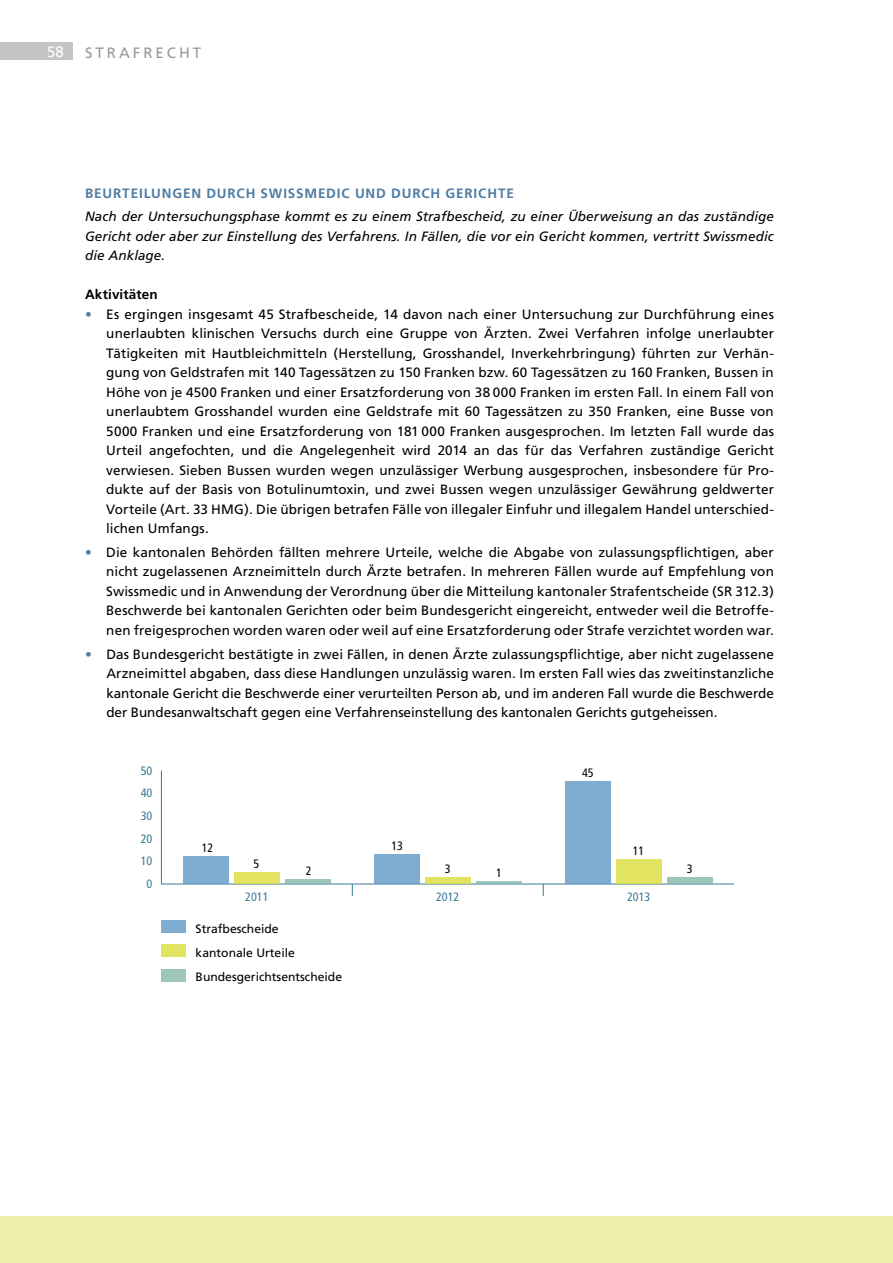
<style>
.page{position:relative;width:893px;height:1263px;background:#fff}
.page>*{position:absolute;margin:0;border:0;box-sizing:border-box;transform-origin:0 0}
.t1{font:15px "Frutiger";letter-spacing:.2em;color:#969a9c}
.t2{font:15px "Frutiger";color:#fff}
.t3{font:13.5px/19.5px "Frutiger";letter-spacing:.005em;color:#000;text-align:justify}
.t4{font:italic 13.5px/19.5px "Frutiger";letter-spacing:.005em;color:#000;text-align:justify}
.t5{font:700 13.5px "Frutiger";letter-spacing:.065em;color:#4e7da4}
.t6{font:700 13.5px "Frutiger";letter-spacing:.01em;color:#000}
.t7{font:12.15px/24.3px "Frutiger";color:#000}
.t8{font:condensed 12.15px "Frutiger";color:#377a94}
.t9{font:condensed 12.15px "Frutiger";color:#000}
.s1{color:#4e7da4}
</style>
<div class="page">
<div style="left:0;top:43px;width:72px;height:17px;background:#c2c4c6"></div>
<div style="left:0;top:1216px;width:893px;height:47px;background:#eeeeac"></div>
<hr style="left:161px;top:883px;width:573px;height:1px;background:#377a94">
<svg style="left:352px;top:884px;width:1px;height:12px"></svg>
<svg style="left:543px;top:884px;width:1px;height:12px"></svg>
<hr style="left:161px;top:770px;width:1px;height:114px;background:#377a94">
<hr style="left:285px;top:879px;width:46px;height:4px;background:#9fc7b7">
<hr style="left:476px;top:881px;width:46px;height:2px;background:#88b9a5">
<div style="left:667px;top:877px;width:45px;height:6px;background:#9fc7b7"></div>
<div style="left:234px;top:872px;width:46px;height:11px;background:#e3e362"></div>
<div style="left:425px;top:877px;width:46px;height:6px;background:#e3e362"></div>
<div style="left:616px;top:859px;width:46px;height:24px;background:#e3e362"></div>
<div style="left:183px;top:856px;width:46px;height:27px;background:#7fadd2"></div>
<div style="left:374px;top:854px;width:46px;height:29px;background:#7fadd2"></div>
<div style="left:565px;top:781px;width:46px;height:102px;background:#7fadd2"></div>
<div style="left:161px;top:920px;width:25px;height:12px;background:#7fadd2"></div>
<div style="left:161px;top:945px;width:25px;height:12px;background:#e3e362"></div>
<div style="left:161px;top:969px;width:25px;height:12px;background:#9fc7b7"></div>
<p class="t2" style="left:47px;top:43px;width:18px">58</p>
<p class="t1" style="left:85px;top:43px;width:94px">St raf recht</p>
<p class="t5" style="left:85px;top:185px;width:185px">BEURTEILUNGEN DURCH SWI</p>
<p class="t5" style="left:288px;top:185px;width:227px">SSM EDIC UND DURCH GERICHTE</p>
<p class="t4" style="left:85px;top:207px;width:690px">Nach der Untersuchungsphase kommt es zu einem Strafbescheid, zu einer Überweisung an das zuständige Gericht oder aber zur Einstellung des Verfahrens. In Fällen, die vor ein Gericht kommen, vertritt Swissmedic die Anklage.</p>
<p class="t6" style="left:85px;top:287px;width:74px">AKTIVITÄTEN</p>
<p class="t3" style="left:106px;top:304px;width:669px;text-indent:-21px"><span class="s1">•</span> Es ergingen insgesamt 45 Strafbescheide, 14 davon nach einer U ntersuchung zur Durchführung eines unerlaubten klinischen Versuchs durch eine Gruppe von Ärzten. Zwei Verfahren infolge unerlaubter Tätigkeiten mit Hautbleichmitteln (Herstellung, Grosshandel, Inverkehrbringung) führten zur Verhän&shy;gung von Geldstrafen mit 140 Tagessätzen zu 150 Franken bzw. 60 Tagessätzen zu 160 Franken, Bussen in Höhe von je 4500 Franken und einer Ersatzforderung von 38 000 Franken im ersten Fall. In einem Fall von unerlaubtem Grosshandel wurden eine Geldstrafe mit 60 Tagessätzen zu 350 Franken, eine Busse von 5000 Franken und eine Ersatzforderung von 181 000 Franken ausgesprochen. Im letzten Fall wurde das U rteil angefochten, und die Angelegenheit wird 2014 an das für das Verfahren zuständige Gericht verwiesen. Sieben Bussen wurden wegen unzulässiger Werbung ausgesprochen, insbesondere für Pro&shy;dukte auf der Basis von Botulinumtoxin, und zwei Bussen wegen unzulässiger Gewährung geldwerter Vorteile (Art. 33 HMG). Die übrigen betrafen Fälle von illegaler Einfuhr und illegalem Handel unterschied&shy;lichen U mfangs.</p>
<p class="t3" style="left:106px;top:542px;width:669px;text-indent:-21px"><span class="s1">•</span> Die kantonalen Behörden fällten mehrere U rteile, welche die Abgabe von zulassungspflichtigen, aber nicht zugelassenen Arzneimitteln durch Ärzte betrafen. In mehreren Fällen wurde auf Empfehlung von Swissmedic und in Anwendung der Verordnung über die Mitteilung kantonaler Strafentscheide (SR 312.3)<br>Beschwerde bei kantonalen Gerichten oder beim Bundesgericht eingereicht, entweder weil die Betroffe&shy;nen freigesprochen worden waren oder weil auf eine E rsatzforderung oder Strafe verzichtet worden war.</p>
<p class="t3" style="left:106px;top:644px;width:669px;text-indent:-21px"><span class="s1">•</span> Das Bundesgericht bestätigte in zwei Fällen, in denen Ärzte zulassungspflichtige, aber nicht zugelassene Arzneimittel abgaben, dass diese Handlungen unzulässig waren. Im ersten Fall wies das zweitinstanzliche kantonale Gericht die Beschwerde einer verurteilten Person ab, und im anderen Fall wurde die Beschwerde der Bundesanwaltschaft gegen eine Verfahrenseinstellung des kantonalen Gerichts gutgeheissen.</p>
<p class="t8" style="left:141px;top:763px;width:13px">50</p>
<p class="t8" style="left:141px;top:786px;width:13px">40</p>
<p class="t8" style="left:141px;top:809px;width:13px">30</p>
<p class="t8" style="left:141px;top:831px;width:13px">20</p>
<p class="t8" style="left:141px;top:854px;width:13px">10</p>
<p class="t8" style="left:147px;top:877px;width:7px">0</p>
<p class="t9" style="left:582px;top:766px;width:13px">45</p>
<p class="t9" style="left:202px;top:841px;width:13px">12</p>
<p class="t9" style="left:391px;top:838px;width:13px">13</p>
<p class="t9" style="left:633px;top:843px;width:13px">11</p>
<p class="t9" style="left:253px;top:857px;width:7px">5</p>
<p class="t9" style="left:306px;top:864px;width:7px">2</p>
<p class="t9" style="left:445px;top:862px;width:7px">3</p>
<p class="t9" style="left:496px;top:866px;width:7px">1</p>
<p class="t8" style="left:245px;top:890px;width:25px">2011</p>
<p class="t8" style="left:436px;top:890px;width:25px">2012</p>
<p class="t8" style="left:627px;top:890px;width:25px">2013</p>
<p class="t7" style="left:196px;top:916px;width:148px">Strafbescheide<br>kantonale U rteile<br>Bundesgerichtsentscheide</p>
<p class="t9" style="left:687px;top:861px;width:7px">3</p>
</div>
